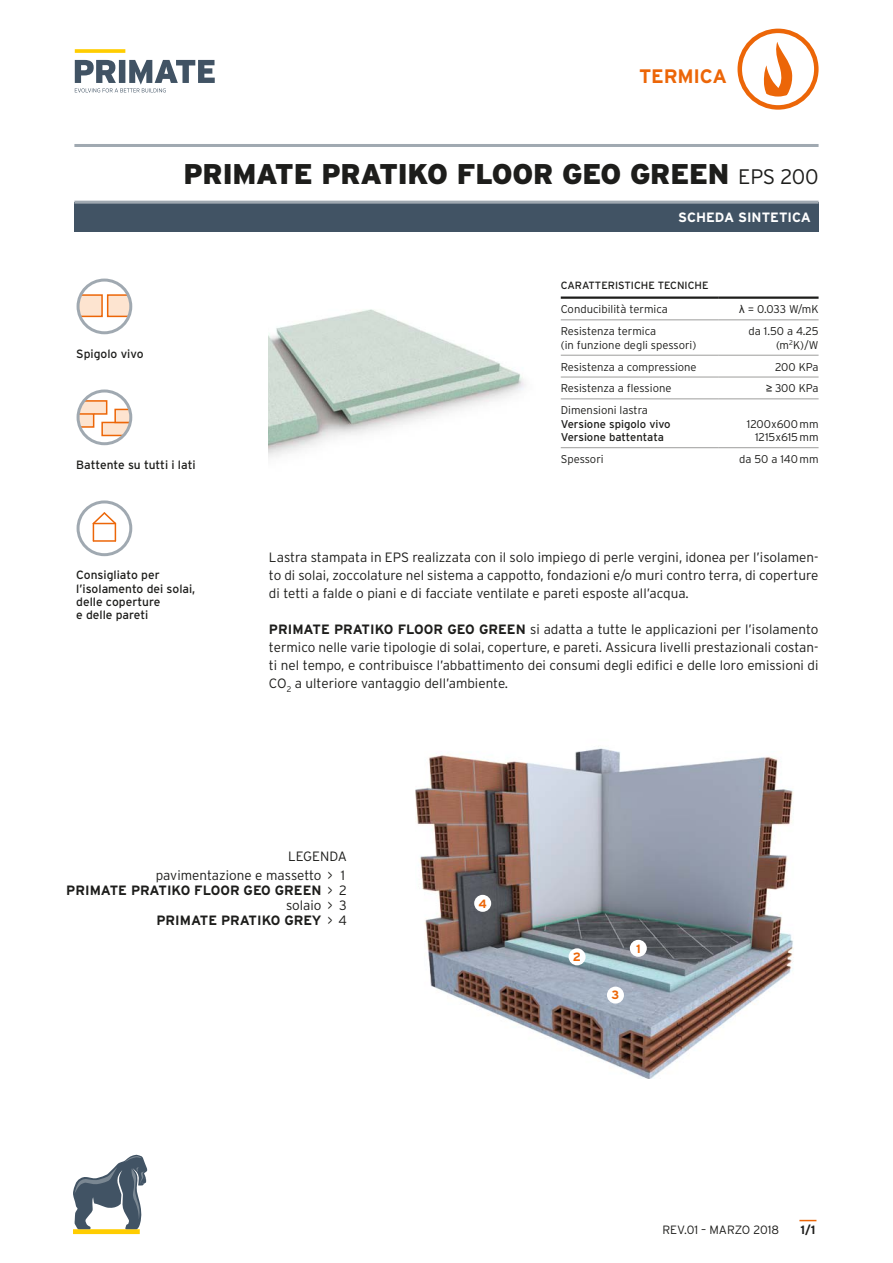
<style>
.page{position:relative;width:893px;height:1263px;background:#fff}
.page>*{position:absolute;margin:0;border:0;box-sizing:border-box;transform-origin:0 0}
.t1{font:900 28.5px "Interstate";letter-spacing:-.01em;color:#1d1d1b}
.t2{font:700 19.5px "Interstate";letter-spacing:-.01em;color:#ec6608}
.t3{font:300 13.5px/18px "Interstate";color:#1d1d1b;text-align:justify}
.t4{font:700 13.5px "Interstate";color:#1d1d1b}
.t5{font:700 13.5px "Interstate";color:#fff}
.t6{font:12px/13.2px "Interstate";color:#1d1d1b}
.t7{font:300 12px "Interstate";color:#1d1d1b}
.t8{font:700 12px "Interstate";color:#ec6608}
.t9{font:700 12px "Interstate";color:#1d1d1b}
.t10{font:300 11.25px/13.5px "Interstate";color:#1d1d1b;text-align:right}
.t11{font:11.25px/13.5px "Interstate";color:#1d1d1b}
.t12{font:10.5px "Interstate";color:#1d1d1b}
.s1{font-weight:300;font-size:21px}
.s2{font-family:"Arial";font-weight:400}
.s3{font-weight:700}
.s4{font-weight:300}
</style>
<div class="page">
<div style="left:73px;top:1229px;width:67px;height:5px;background:#ffcd00"></div>
<svg style="left:73px;top:1154px;width:75px;height:75px"></svg>
<svg style="left:799px;top:1220px;width:17px;height:1px"></svg>
<div style="left:74px;top:202px;width:745px;height:30px;background:#415364"></div>
<hr style="left:74px;top:201px;width:745px;height:3px;background:#a0a9b1">
<hr style="left:74px;top:144px;width:745px;height:3px;background:#a0a9b1">
<svg style="left:75px;top:49px;width:50px;height:4px"></svg>
<svg style="left:75px;top:60px;width:140px;height:32px"></svg>
<svg style="left:763px;top:42px;width:30px;height:55px"></svg>
<div style="left:737px;top:29px;width:82px;height:81px;border:4px solid #ec6608;border-radius:50%"></div>
<img style="left:269px;top:309px;width:257px;height:148px">
<hr style="left:561px;top:296px;width:157px;height:3px;background:#1d1d1b">
<hr style="left:718px;top:296px;width:101px;height:3px;background:#1d1d1b">
<hr style="left:561px;top:319px;width:157px;height:1px;background:#9d9d9c">
<hr style="left:718px;top:319px;width:101px;height:1px;background:#9d9d9c">
<hr style="left:561px;top:355px;width:157px;height:1px;background:#9d9d9c">
<hr style="left:718px;top:355px;width:101px;height:1px;background:#9d9d9c">
<hr style="left:561px;top:377px;width:157px;height:1px;background:#9d9d9c">
<hr style="left:718px;top:377px;width:101px;height:1px;background:#9d9d9c">
<hr style="left:561px;top:398px;width:157px;height:1px;background:#9d9d9c">
<hr style="left:718px;top:398px;width:101px;height:1px;background:#9d9d9c">
<hr style="left:561px;top:447px;width:157px;height:1px;background:#9d9d9c">
<hr style="left:718px;top:447px;width:101px;height:1px;background:#9d9d9c">
<svg style="left:78px;top:400px;width:53px;height:36px"></svg>
<div style="left:77px;top:389px;width:55px;height:56px;border:3px solid #a0a9b1;border-radius:50%"></div>
<svg style="left:78px;top:294px;width:53px;height:23px"></svg>
<div style="left:77px;top:279px;width:55px;height:55px;border:3px solid #a0a9b1;border-radius:50%"></div>
<div style="left:77px;top:500px;width:55px;height:56px;border:3px solid #a0a9b1;border-radius:50%"></div>
<hr style="left:93px;top:540px;width:22px;height:2px;background:#ec6608">
<svg style="left:92px;top:512px;width:25px;height:29px"></svg>
<img style="left:416px;top:746px;width:378px;height:332px">
<div style="left:630px;top:940px;width:17px;height:17px;background:#fff;border-radius:50%"></div>
<div style="left:569px;top:948px;width:17px;height:17px;background:#fff;border-radius:50%"></div>
<div style="left:607px;top:986px;width:17px;height:17px;background:#fff;border-radius:50%"></div>
<div style="left:474px;top:895px;width:17px;height:17px;background:#fff;border-radius:50%"></div>
<h2 class="t2" style="left:639px;top:65px;width:90px">TERMICA</h2>
<h1 class="t1" style="left:184px;top:157px;width:636px">PRIMATE PRATIKO FLOOR GEO GREEN <span class="s1">EPS 200</span></h1>
<p class="t6" style="left:76px;top:347px;width:69px">Spigolo vivo</p>
<p class="t6" style="left:76px;top:458px;width:121px">Battente su tutti i lati</p>
<p class="t6" style="left:76px;top:569px;width:121px">Consigliato per l’isolamento dei solai, delle coperture<br>e delle pareti</p>
<p class="t5" style="left:678px;top:210px;width:134px">SCHEDA SINTETICA</p>
<p class="t12" style="left:561px;top:280px;width:149px">CARATTERISTICHE TECNICHE</p>
<p class="t10" style="left:561px;top:303px;width:109px">Conducibilità termica</p>
<p class="t10" style="left:739px;top:303px;width:81px"><span class="s2">λ</span> = 0.033 W/mK</p>
<p class="t10" style="left:561px;top:324px;width:137px;text-align:left">Resistenza termica<br>(in funzione degli spessori)</p>
<p class="t10" style="left:749px;top:324px;width:71px">da 1.50 a 4.25 (m<sup>2</sup>K)/W</p>
<p class="t10" style="left:561px;top:360px;width:137px">Resistenza a compressione</p>
<p class="t10" style="left:775px;top:360px;width:45px">200 KPa</p>
<p class="t10" style="left:561px;top:382px;width:112px">Resistenza a flessione</p>
<p class="t10" style="left:766px;top:382px;width:54px"><span class="s2">≥</span> 300 KPa</p>
<p class="t10" style="left:561px;top:403px;width:89px">Dimensioni lastra</p>
<p class="t11" style="left:561px;top:417px;width:111px">Versione spigolo vivo<br>Versione battentata</p>
<p class="t10" style="left:747px;top:417px;width:73px">1200x600mm<br>1215x615mm</p>
<p class="t10" style="left:561px;top:452px;width:44px">Spessori</p>
<p class="t10" style="left:739px;top:452px;width:81px">da 50 a 140mm</p>
<p class="t3" style="left:269px;top:548px;width:551px">Lastra stampata in EPS realizzata con il solo impiego di perle vergini, idonea per l’isolamen&shy;to di solai, zoccolature nel sistema a cappotto, fondazioni e/o muri contro terra, di coperture di tetti a falde o piani e di facciate ventilate e pareti esposte all’acqua.</p>
<p class="t3" style="left:269px;top:620px;width:551px"><span class="s3">PRIMATE PRATIKO FLOOR GEO GREEN</span> si adatta a tutte le applicazioni per l’isolamento termico nelle varie tipologie di solai, coperture, e pareti. Assicura livelli prestazionali costan&shy;ti nel tempo, e contribuisce l’abbattimento dei consumi degli edifici e delle loro emissioni di CO<sub>2</sub> a ulteriore vantaggio dell’ambiente.</p>
<p class="t3" style="left:156px;top:846px;width:193px;line-height:19.4px;text-indent:132px">LEGENDA pavimentazione e massetto &gt;</p>
<p class="t4" style="left:66px;top:883px;width:268px">PRIMATE PRATIKO FLOOR GEO GREEN <span class="s4">&gt;</span></p>
<p class="t3" style="left:286px;top:896px;width:48px">solaio &gt;</p>
<p class="t4" style="left:156px;top:913px;width:192px">PRIMATE PRATIKO GREY <span class="s4">&gt; 4</span></p>
<p class="t3" style="left:339px;top:868px;width:9px;line-height:15px;text-align:left">1<br>2<br>3</p>
<p class="t8" style="left:478px;top:897px;width:10px">4</p>
<p class="t8" style="left:573px;top:950px;width:10px">2</p>
<p class="t8" style="left:612px;top:988px;width:9px">3</p>
<p class="t8" style="left:636px;top:941px;width:6px">1</p>
<p class="t7" style="left:662px;top:1223px;width:118px">REV.01 – MARZO 2018</p>
<p class="t9" style="left:801px;top:1223px;width:16px">1/1</p>
</div>
